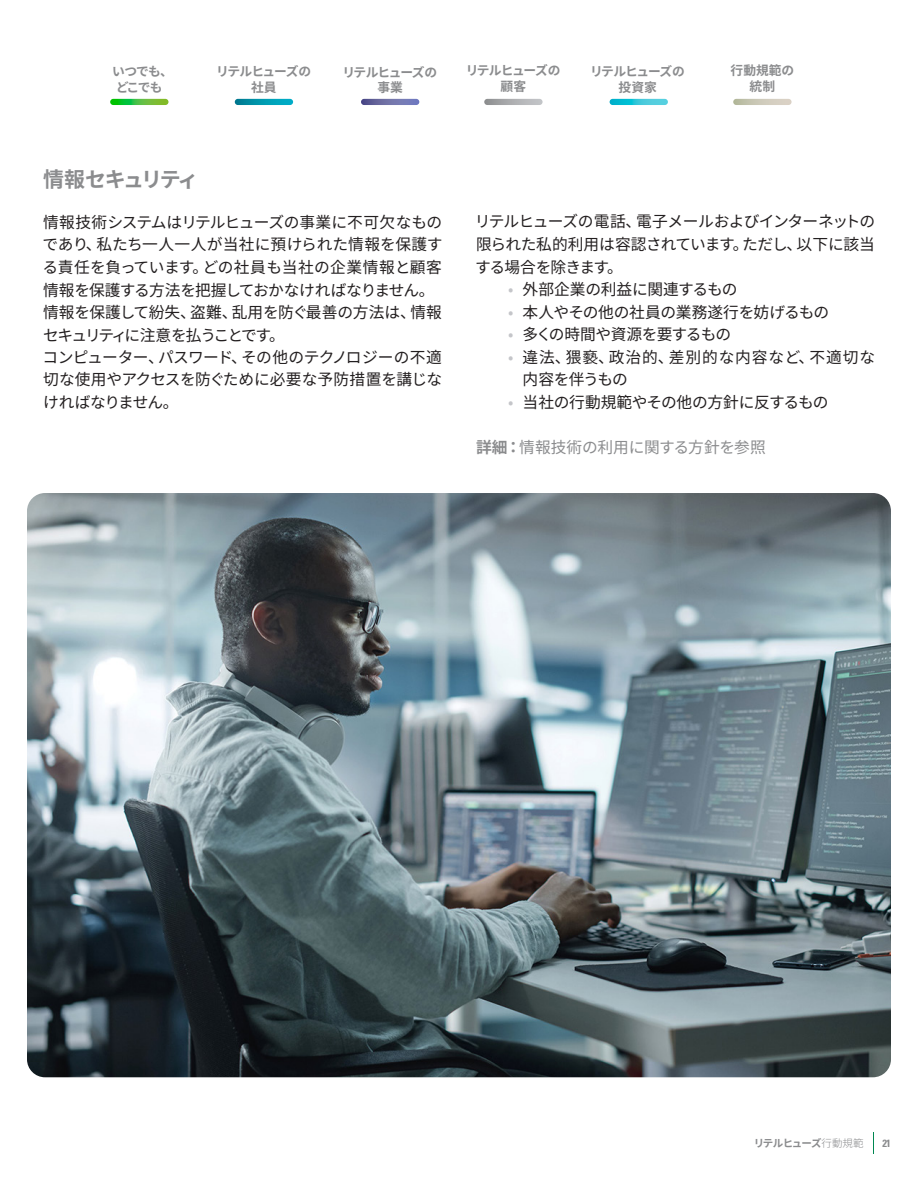
<style>
.page{position:relative;width:918px;height:1188px;background:#fff}
.page>*{position:absolute;margin:0;border:0;box-sizing:border-box;transform-origin:0 0}
.t1{font:700 21px "Noto Sans CJ Kjp";letter-spacing:-.125em;color:#8b8c8e}
.t2{font:15.75px/22.6px "Noto Sans CJ Kjp";letter-spacing:-.02em;color:#231f20;text-align:justify}
.t3{font:15.75px/22.8px "Noto Sans CJ Kjp";letter-spacing:-.06em;color:#231f20}
.t4{font:15.75px/22.5px "Noto Sans CJ Kjp";letter-spacing:.06em;color:#231f20}
.t5{font:15.75px "Noto Sans CJ Kjp";letter-spacing:-.01em;color:#8b8c8e}
.t6{font:15.75px "Noto Sans CJ Kjp";letter-spacing:-.055em;color:#231f20}
.TOC_1{font:700 12.75px/15.3px "Noto Sans CJ Kjp";letter-spacing:-.07em;color:#8b8c8e;text-align:center}
.t7{font:700 10.5px "Noto Sans CJ Kjp";letter-spacing:-.09em;color:#8b8c8e}
.t8{font:700 condensed 10.5px "Univers LT Std";color:#8b8c8e}
.s1{color:#c4c5c9}
.s2{font-weight:700}
.s3{font-weight:300}
</style>
<div class="page">
<img style="left:27px;top:493px;width:864px;height:584px">
<svg style="left:235px;top:99px;width:58px;height:6px"></svg>
<svg style="left:484px;top:99px;width:59px;height:6px"></svg>
<svg style="left:361px;top:99px;width:58px;height:6px"></svg>
<svg style="left:610px;top:99px;width:58px;height:6px"></svg>
<svg style="left:733px;top:99px;width:59px;height:6px"></svg>
<svg style="left:110px;top:99px;width:58px;height:6px"></svg>
<svg style="left:873px;top:1133px;width:1px;height:21px"></svg>
<p class="TOC_1" style="left:112px;top:64px;width:62px">いつでも、どこでも</p>
<p class="TOC_1" style="left:216px;top:64px;width:96px">リテルヒューズの社員</p>
<p class="TOC_1" style="left:466px;top:63px;width:96px">リテルヒューズの顧客</p>
<p class="TOC_1" style="left:342px;top:65px;width:96px">リテルヒューズの事業</p>
<p class="TOC_1" style="left:590px;top:64px;width:96px">リテルヒューズの投資家</p>
<p class="TOC_1" style="left:731px;top:63px;width:65px">行動規範の統制</p>
<p class="t1" style="left:43px;top:168px;width:157px">情報セキュリティ</p>
<p class="t2" style="left:42px;top:211px;width:402px">情報技術システムはリテルヒューズの事業に不可欠なものであり、私たち一人一人が当社に預けられた情報を保護する責任を負っています。どの社員も当社の企業情報と顧客情報を保護する方法を把握しておかなければなりません。</p>
<p class="t3" style="left:43px;top:301px;width:400px">情報を保護して紛失、盗難、乱用を防ぐ最善の方法は、情報セキュリティに注意を払うことです。</p>
<p class="t2" style="left:42px;top:346px;width:401px">コンピューター、パスワード、その他のテクノロジーの不適切な使用やアクセスを防ぐために必要な予防措置を講じなければなりません。</p>
<p class="t2" style="left:475px;top:211px;width:402px">リテルヒューズの電話、電子メールおよびインターネットの限られた私的利用は容認されています。ただし、以下に該当する場合を除きます。</p>
<p class="t2" style="left:508px;top:278px;width:231px"><span class="s1">•</span> 外部企業の利益に関連するもの</p>
<p class="t2" style="left:508px;top:301px;width:323px"><span class="s1">•</span> 本人やその他の社員の業務遂行を妨げるもの</p>
<p class="t6" style="left:508px;top:326px;width:225px"><span class="s1">•</span> 多くの時間や資源を要するもの</p>
<p class="t4" style="left:523px;top:346px;width:354px;text-indent:-15px"><span class="s1">•</span> 違法、猥褻、政治的、差別的な内容など、不適切な内容を伴うもの</p>
<p class="t2" style="left:508px;top:391px;width:322px"><span class="s1">•</span> 当社の行動規範やその他の方針に反するもの</p>
<p class="t5" style="left:476px;top:438px;width:291px"><span class="s2">詳細：</span>情報技術の利用に関する方針を参照</p>
<p class="t7" style="left:754px;top:1137px;width:111px">リテルヒューズ<span class="s3">行動規範</span></p>
<p class="t8" style="left:882px;top:1137px;width:10px">21</p>
</div>
